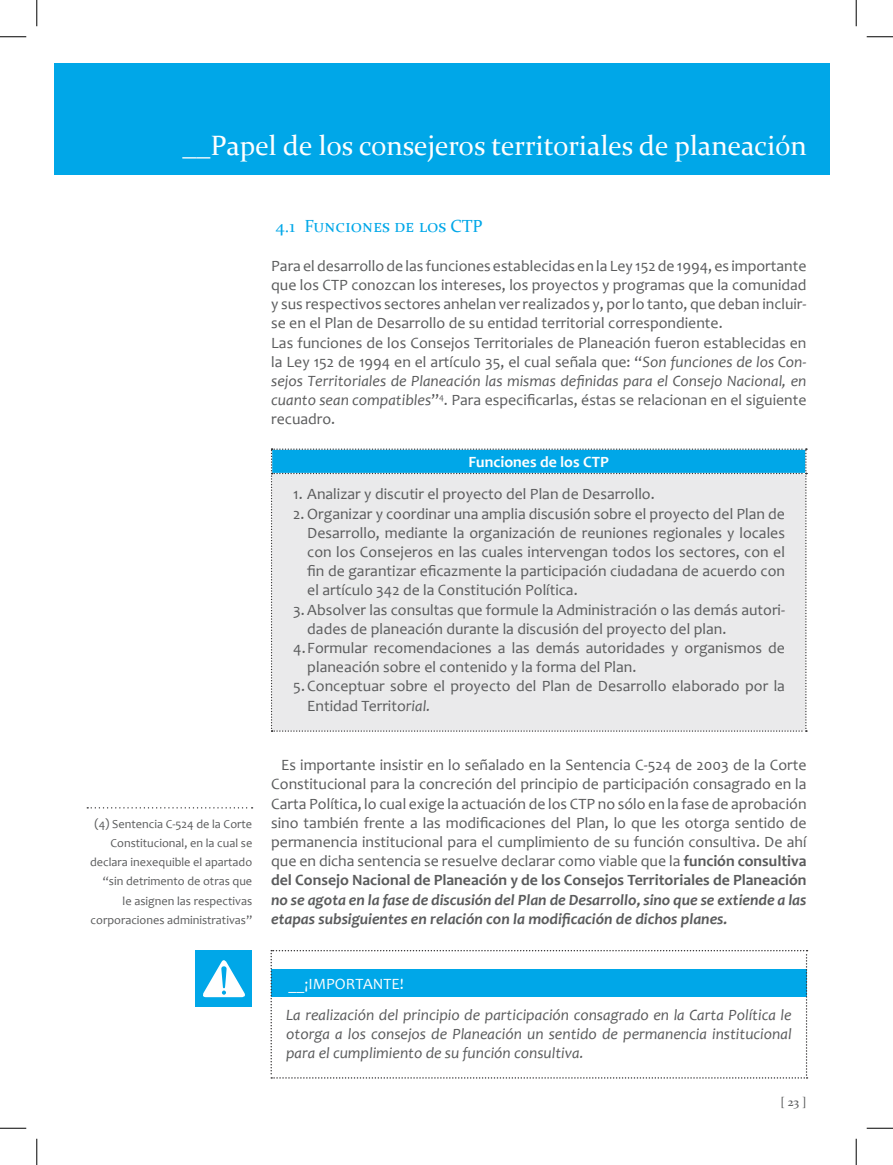
<style>
.page{position:relative;width:893px;height:1165px;background:#fff}
.page>*{position:absolute;margin:0;border:0;box-sizing:border-box;transform-origin:0 0}
.t1{font:28px "Constantia";color:#fefefe}
.t2{font:17.5px "Constantia";color:#00a7e8}
.t3{font:15.75px/19.2px "Candara";color:#5a5b5c}
.t4{font:italic 15.75px/19.2px "Candara";color:#5a5b5c;text-align:justify}
.t5{font:italic 700 15.75px/19.2px "Candara";color:#5a5b5c}
.t6{font:700 15.75px "Candara";color:#fefefe}
.t7{font:15.75px "Candara";color:#fefefe}
.t8{font:12.25px/19.2px "Candara";color:#5a5b5c;text-align:right}
.t9{font:12.25px "Constantia";color:#5a5b5c}
.s1{font-style:italic}
.s2{font-weight:700}
</style>
<div class="page">
<svg style="left:271px;top:448px;width:535px;height:284px;background:#d6e3e9"></svg>
<div style="left:54px;top:63px;width:774px;height:112px;background:#00a7e8"></div>
<div style="left:195px;top:950px;width:57px;height:57px;background:#00a7e8"></div>
<svg style="left:203px;top:960px;width:42px;height:37px"></svg>
<svg style="left:270px;top:950px;width:537px;height:128px"></svg>
<svg style="left:87px;top:807px;width:165px;height:1px"></svg>
<svg style="left:0;top:36px;width:26px;height:1px"></svg>
<svg style="left:866px;top:36px;width:26px;height:1px"></svg>
<svg style="left:0;top:1128px;width:26px;height:1px"></svg>
<svg style="left:866px;top:1128px;width:26px;height:1px"></svg>
<svg style="left:36px;top:0;width:1px;height:26px"></svg>
<svg style="left:36px;top:1139px;width:1px;height:26px"></svg>
<svg style="left:855px;top:0;width:1px;height:26px"></svg>
<svg style="left:855px;top:1139px;width:1px;height:26px"></svg>
<h1 class="t1" style="left:182px;top:126px;width:625px">__Papel de los consejeros territoriales de planeación</h1>
<p class="t8" style="left:90px;top:814px;width:164px">(4) Sentencia C-524 de la Corte<br>Constitucional, en la cual se declara inexequible el apartado “sin detrimento de otras que<br>le asignen las respectivas corporaciones administrativas”</p>
<p class="t2" style="left:275px;top:214px;width:208px">4.1 Funciones de los CTP</p>
<p class="t3" style="left:271px;top:256px;width:536px">Para el desarrollo de las funciones establecidas en la Ley 152 de 1994, es importante que los CTP conozcan los intereses, los proyectos y programas que la comunidad y sus respectivos sectores anhelan ver realizados y, por lo tanto, que deban incluir&shy;se en el Plan de Desarrollo de su entidad territorial correspondiente.<br>Las funciones de los Consejos Territoriales de Planeación fueron establecidas en la Ley 152 de 1994 en el artículo 35, el cual señala que: “<span class="s1">Son funciones de los Con&shy;sejos Territoriales de Planeación las mismas definidas para el Consejo Nacional, en cuanto sean compatibles</span>”<sup>4</sup>. Para especificarlas, éstas se relacionan en el siguiente recuadro.</p>
<p class="t6" style="left:468px;top:452px;width:142px">Funciones de los CTP</p>
<p class="t3" style="left:293px;top:485px;width:363px">1. Analizar y discutir el proyecto del Plan de Desarrollo.</p>
<p class="t3" style="left:293px;top:504px;width:493px">2. Organizar y coordinar una amplia discusión sobre el proyecto del Plan de</p>
<p class="t3" style="left:307px;top:523px;width:479px">Desarrollo, mediante la organización de reuniones regionales y locales</p>
<p class="t3" style="left:307px;top:542px;width:479px">con los Consejeros en las cuales intervengan todos los sectores, con el</p>
<p class="t3" style="left:307px;top:561px;width:479px">fin de garantizar eficazmente la participación ciudadana de acuerdo con</p>
<p class="t3" style="left:307px;top:581px;width:272px">el artículo 342 de la Constitución Política.</p>
<p class="t3" style="left:293px;top:600px;width:493px">3.Absolver las consultas que formule la Administración o las demás autori-</p>
<p class="t3" style="left:307px;top:619px;width:420px">dades de planeación durante la discusión del proyecto del plan.</p>
<p class="t3" style="left:293px;top:638px;width:493px">4.Formular recomendaciones a las demás autoridades y organismos de</p>
<p class="t3" style="left:307px;top:657px;width:330px">planeación sobre el contenido y la forma del Plan.</p>
<p class="t3" style="left:307px;top:677px;width:479px;text-indent:-14px">5. Conceptuar sobre el proyecto del Plan de Desarrollo elaborado por la<br>Entidad Territo<span class="s1">rial.</span></p>
<p class="t3" style="left:271px;top:755px;width:536px;text-align:justify;text-indent:10px">Es importante insistir en lo señalado en la Sentencia C-524 de 2003 de la Corte Constitucional para la concreción del principio de participación consagrado en la Carta Política, lo cual exige la actuación de los CTP no sólo en la fase de aproba-ción sino también frente a las modificaciones del Plan, lo que les otorga sentido de permanencia institucional para el cumplimiento de su función consultiva. De ahí que en dicha sentencia se resuelve declarar como viable que la <span class="s2">función consultiva del Consejo Nacional de Planeación y de los Consejos Territoriales de Planeación</span></p>
<p class="t5" style="left:271px;top:890px;width:536px">no se agota en la fase de discusión del Plan de Desarrollo, sino que se extiende a las etapas subsiguientes en relación con la modificación de dichos planes.</p>
<p class="t7" style="left:288px;top:975px;width:117px">__¡IMPORTANTE!</p>
<p class="t4" style="left:286px;top:1005px;width:506px">La realización del principio de participación consagrado en la Carta Política le otorga a los consejos de Planeación un sentido de permanencia institucional para el cumplimiento de su función consultiva.</p>
<p class="t9" style="left:780px;top:1093px;width:27px">[ 23 ]</p>
</div>
